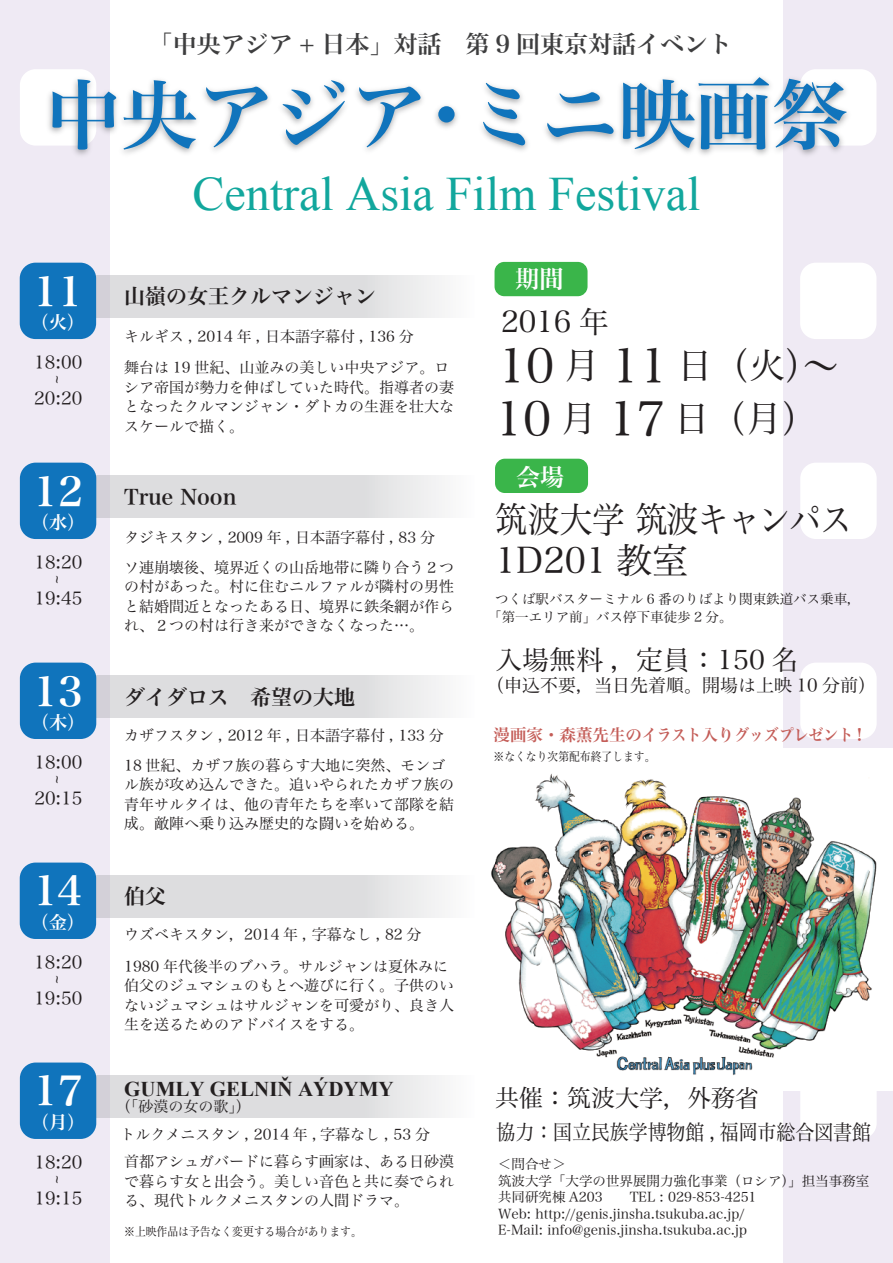
<style>
.page{position:relative;width:893px;height:1263px;background:#fff}
.page>*{position:absolute;margin:0;border:0;box-sizing:border-box;transform-origin:0 0}
.t1{font:76.5px "Hira Min Pro N W6";color:#1074bc}
.t2{font:48px "Times New Roman";color:#12a79d}
.t3{font:40.5px "Hira Min Pro N W6";color:#fff}
.t4{font:36px/52.5px "Hira Min Pro N W3";color:#231f20}
.t5{font:36px/40.5px "Hira Min Pro N W3";color:#231f20;scale:.9 1}
.t6{font:30px "Hira Min Pro N W3";color:#231f20}
.t7{font:27px "Hira Min Pro N W3";color:#231f20}
.t8{font:24px "Hira Min Pro N W6";color:#3e3e3f}
.t9{font:24px "Hira Min Pro N W3";color:#231f20}
.t10{font:24px "Hira Min Pro N W6";color:#fff}
.t11{font:21px "Hira Min Pro N W6";color:#231f20}
.t12{font:21px "Hira Min Pro N W3";color:#231f20;scale:.9 1}
.t13{font:700 21px "Times New Roman";color:#231f20}
.t14{font:18px "Hira Min Pro N W3";color:#231f20}
.t15{font:18px "Hira Min Pro N W6";color:#fff}
.t16{font:16.5px "Hira Min Pro N W6";color:#c45d58}
.t17{font:15px/19.5px "Hira Min Pro N W3";color:#231f20}
.t18{font:13.5px/16.5px "Hira Min Pro N W3";color:#231f20}
.t19{font:12px "Hira Min Pro N W3";color:#231f20;scale:.9 1}
.s1{font-size:48px}
</style>
<div class="page">
<div style="left:0;top:0;width:109px;height:1263px;background:#efeaf4"></div>
<div style="left:784px;top:0;width:109px;height:1263px;background:#efeaf4"></div>
<div style="left:800px;top:463px;width:77px;height:76px;background:#fff;border-radius:16px"></div>
<div style="left:800px;top:663px;width:77px;height:76px;background:#fff;border-radius:16px"></div>
<div style="left:800px;top:1062px;width:77px;height:77px;background:#fff;border-radius:16px"></div>
<div style="left:800px;top:263px;width:76px;height:76px;background:#fff;border-radius:16px"></div>
<div style="left:70px;top:476px;width:406px;height:42px;background:linear-gradient(to right,#d2d2d6,#efeff0)"></div>
<div style="left:20px;top:463px;width:76px;height:76px;background:#1074bc;border-radius:16px"></div>
<div style="left:70px;top:676px;width:406px;height:42px;background:linear-gradient(to right,#d2d2d6,#efeff0)"></div>
<div style="left:20px;top:663px;width:76px;height:76px;background:#1074bc;border-radius:16px"></div>
<div style="left:70px;top:876px;width:406px;height:42px;background:linear-gradient(to right,#d2d2d6,#efeff0)"></div>
<div style="left:20px;top:862px;width:76px;height:77px;background:#1074bc;border-radius:16px"></div>
<div style="left:70px;top:1076px;width:406px;height:42px;background:linear-gradient(to right,#d2d2d6,#efeff0)"></div>
<div style="left:20px;top:1062px;width:76px;height:77px;background:#1074bc;border-radius:16px"></div>
<div style="left:70px;top:276px;width:406px;height:42px;background:linear-gradient(to right,#d2d2d6,#efeff0)"></div>
<div style="left:20px;top:263px;width:76px;height:76px;background:#1074bc;border-radius:16px"></div>
<div style="left:494px;top:262px;width:94px;height:34px;background:#3ab54a;border-radius:10px"></div>
<div style="left:495px;top:459px;width:93px;height:34px;background:#3ab54a;border-radius:10px"></div>
<img style="left:20px;top:24px;width:856px;height:203px">
<img style="left:491px;top:748px;width:402px;height:342px">
<h3 class="t8" style="left:149px;top:22px;width:585px">「中央アジア + 日本」対話 第 9 回東京対話イベント</h3>
<h1 class="t1" style="left:45px;top:47px;width:805px">中央アジア・ミニ映画祭</h1>
<h3 class="t3" style="left:33px;top:256px;width:51px">11</h3>
<p class="t15" style="left:31px;top:307px;width:55px">（火）</p>
<p class="t14" style="left:34px;top:347px;width:49px">18:00</p>
<p class="t14" style="left:41px;top:384px;width:10px;rotate:-90deg">~</p>
<p class="t14" style="left:34px;top:383px;width:49px">20:20</p>
<h3 class="t3" style="left:33px;top:456px;width:51px">12</h3>
<p class="t15" style="left:31px;top:507px;width:56px">（水）</p>
<p class="t14" style="left:34px;top:547px;width:49px">18:20</p>
<p class="t14" style="left:41px;top:584px;width:10px;rotate:-90deg">~</p>
<p class="t14" style="left:34px;top:583px;width:49px">19:45</p>
<h3 class="t3" style="left:33px;top:655px;width:51px">13</h3>
<p class="t15" style="left:31px;top:707px;width:56px">（木）</p>
<p class="t14" style="left:34px;top:747px;width:49px">18:00</p>
<p class="t14" style="left:41px;top:784px;width:10px;rotate:-90deg">~</p>
<p class="t14" style="left:34px;top:783px;width:49px">20:15</p>
<h3 class="t3" style="left:33px;top:855px;width:51px">14</h3>
<p class="t15" style="left:31px;top:906px;width:55px">（金）</p>
<p class="t14" style="left:34px;top:947px;width:49px">18:20</p>
<p class="t14" style="left:41px;top:984px;width:10px;rotate:-90deg">~</p>
<p class="t14" style="left:34px;top:983px;width:49px">19:50</p>
<h3 class="t3" style="left:33px;top:1055px;width:51px">17</h3>
<p class="t15" style="left:31px;top:1106px;width:56px">（月）</p>
<p class="t14" style="left:34px;top:1147px;width:49px">18:20</p>
<p class="t14" style="left:41px;top:1184px;width:10px;rotate:-90deg">~</p>
<p class="t14" style="left:34px;top:1183px;width:49px">19:15</p>
<h2 class="t2" style="left:192px;top:161px;width:510px">Central Asia Film Festival</h2>
<h3 class="t11" style="left:124px;top:278px;width:253px">山嶺の女王クルマンジャン</h3>
<p class="t17" style="left:124px;top:325px;width:291px">キルギス , 2014 年 , 日本語字幕付 , 136 分</p>
<p class="t17" style="left:124px;top:356px;width:331px">舞台は 19 世紀、山並みの美しい中央アジア。ロシア帝国が勢力を伸ばしていた時代。指導者の妻となったクルマンジャン・ダトカの生涯を壮大なスケールで描く。</p>
<h3 class="t11" style="left:124px;top:479px;width:114px">True Noon</h3>
<p class="t17" style="left:124px;top:526px;width:312px">タジキスタン , 2009 年 , 日本語字幕付 , 83 分</p>
<p class="t17" style="left:124px;top:556px;width:331px;text-align:justify">ソ連崩壊後、境界近くの山岳地帯に隣り合う２つの村があった。村に住むニルファルが隣村の男性と結婚間近となったある日、境界に鉄条網が作られ、２つの村は行き来ができなくなった…。</p>
<h3 class="t11" style="left:124px;top:679px;width:232px">ダイダロス　希望の大地</h3>
<p class="t17" style="left:124px;top:724px;width:321px">カザフスタン , 2012 年 , 日本語字幕付 , 133 分</p>
<p class="t17" style="left:124px;top:754px;width:331px">18 世紀、カザフ族の暮らす大地に突然、モンゴル族が攻め込んできた。追いやられたカザフ族の青年サルタイは、他の青年たちを率いて部隊を結成。敵陣へ乗り込み歴史的な闘いを始める。</p>
<h3 class="t11" style="left:124px;top:878px;width:43px">伯父</h3>
<p class="t17" style="left:124px;top:924px;width:299px">ウズベキスタン，2014 年 , 字幕なし , 82 分</p>
<p class="t17" style="left:124px;top:955px;width:331px">1980 年代後半のブハラ。サルジャンは夏休みに伯父のジュマシュのもとへ遊びに行く。子供のいないジュマシュはサルジャンを可愛がり、良き人生を送るためのアドバイスをする。</p>
<h3 class="t13" style="left:124px;top:1074px;width:271px">GUMLY GELNIŇ AÝDYMY</h3>
<p class="t17" style="left:120px;top:1123px;width:311px">トルクメニスタン , 2014 年 , 字幕なし , 53 分</p>
<p class="t17" style="left:116px;top:1095px;width:137px">（「砂漠の女の歌」）</p>
<p class="t17" style="left:124px;top:1150px;width:331px;text-align:justify">首都アシュガバードに暮らす画家は、ある日砂漠で暮らす女と出会う。美しい音色と共に奏でられる、現代トルクメニスタンの人間ドラマ。</p>
<p class="t19" style="left:124px;top:1221px;width:265px">※上映作品は予告なく変更する場合があります。</p>
<h3 class="t10" style="left:515px;top:258px;width:49px">期間</h3>
<h3 class="t6" style="left:501px;top:296px;width:110px">2016 年</h3>
<h3 class="t4" style="left:495px;top:336px;width:345px"><span class="s1">10</span> 月 <span class="s1">11</span> 日（火）～<br><span class="s1">10</span> 月 <span class="s1">17</span> 日（月）</h3>
<h3 class="t10" style="left:516px;top:455px;width:49px">会場</h3>
<h3 class="t5" style="left:495px;top:496px;width:399px">筑波大学 筑波キャンパス<br>1D201 教室</h3>
<p class="t18" style="left:488px;top:589px;width:374px;line-height:18px;text-indent:7px">つくば駅バスターミナル 6 番のりばより関東鉄道バス乗車，「第一エリア前」バス停下車徒歩 2 分。</p>
<h3 class="t7" style="left:495px;top:637px;width:305px">入場無料 , 定員：150 名</h3>
<p class="t14" style="left:486px;top:670px;width:392px">（申込不要，当日先着順。開場は上映 10 分前）</p>
<p class="t16" style="left:494px;top:720px;width:370px">漫画家・森薫先生のイラスト入りグッズプレゼント !</p>
<p class="t19" style="left:494px;top:746px;width:181px">※なくなり次第配布終了します。</p>
<h3 class="t9" style="left:495px;top:1077px;width:265px">共催：筑波大学，外務省</h3>
<h3 class="t12" style="left:496px;top:1114px;width:418px">協力：国立民族学博物館 , 福岡市総合図書館</h3>
<p class="t18" style="left:498px;top:1155px;width:373px">＜問合せ＞<br>筑波大学「大学の世界展開力強化事業（ロシア）」担当事務室共同研究棟 A203</p>
<p class="t18" style="left:498px;top:1188px;width:260px;text-indent:132px">TEL : 029-853-4251<br>Web: http://genis.jinsha.tsukuba.ac.jp/<br>E-Mail: info@genis.jinsha.tsukuba.ac.jp</p>
</div>
